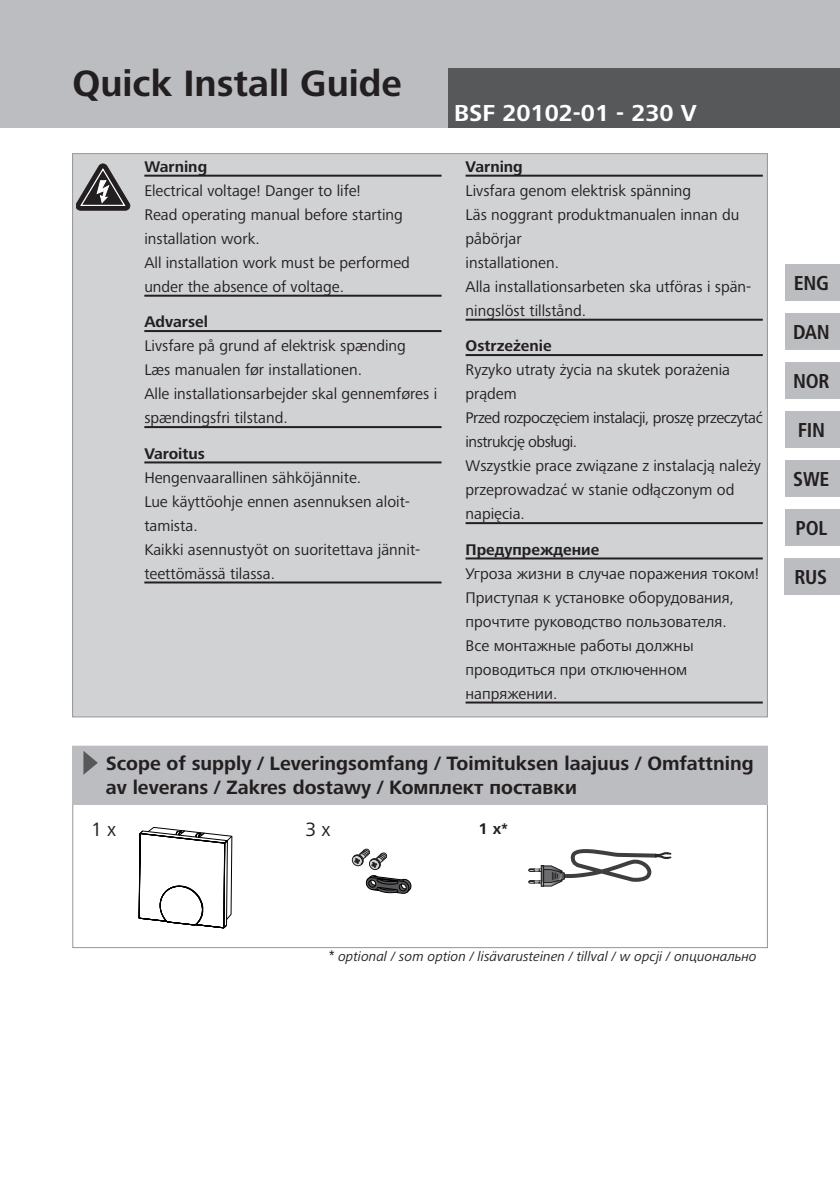
<style>
.page{position:relative;width:840px;height:1191px;background:#fff}
.page>*{position:absolute;margin:0;border:0;box-sizing:border-box;transform-origin:0 0}
.Titel{font:700 38px "Frutiger Next LTW1 G";color:#231f20}
.t1{font:700 24px "Frutiger Next LTW1 G";color:#fff}
.ENG_Themenüberschrif{font:700 20px/24px "Frutiger Next LTW1 G";color:#231f20}
.t2{font:700 condensed 20px "Frutiger LT Com";letter-spacing:-.01em;color:#231f20}
.DE_Fließtext{font:20px "Frutiger Next LTW1 G";color:#231f20}
.PL_Gefahrentext{font:16px/24px "Frutiger Next LTW1 G";color:#231f20}
.ENG_Gefahrentext{font:16px/24px "Frutiger Next LTW1 G";color:#231f20}
.RUS_Fließtext_Kopie{font:16px/24px "Frutiger Next LTW1 G";color:#231f20}
.SW_Fließtext{font:16px/24px "Frutiger Next LTW1 G";color:#231f20}
.FI_Fließtext{font:16px/24px "Frutiger Next LTW1 G";color:#231f20}
.DAN_Fließtext{font:16px/24px "Frutiger Next LTW1 G";color:#231f20}
.DAN_Gefahrentext{font:16px/24px "Frutiger Next LTW1 G";color:#231f20}
.RUS_Gefahrentext{font:16px/24px "Frutiger Next LTW1 G";color:#231f20}
.SW_Gefahrentext{font:16px/24px "Frutiger Next LTW1 G";color:#231f20}
.FI_Gefahrentext{font:16px/24px "Frutiger Next LTW1 G";color:#231f20}
.PL_Fließtext{font:16px/24px "Frutiger Next LTW1 G";color:#231f20}
.ENG_Fließtext{font:16px "Frutiger Next LTW1 G";color:#231f20}
.RUS_Gefahr_Kopie{font:700 16px "Frutiger Next LTW1 G";color:#231f20}
.PL_Gefahr{font:700 16px "Frutiger Next LTW1 G";color:#231f20}
.DAN_Gefahr{font:700 16px "Frutiger Next LTW1 G";color:#231f20}
.FI_Gefahr{font:700 16px "Frutiger Next LTW1 G";color:#231f20}
.ENG_Gefahr{font:700 16px "Frutiger Next LTW1 G";color:#231f20}
.SW_Gefahr{font:700 16px "Frutiger Next LTW1 G";color:#231f20}
.ENG_Fließtext-2{font:700 16px "Frutiger Next LTW1 G";color:#231f20}
.ENG_Fließtext-3{font:italic 14px "Frutiger Next LTW1 G";color:#231f20}
.s1{font-size:16px}
</style>
<div class="page">
<div style="left:784px;top:264px;width:55px;height:37px;background:#bcbdc0"></div>
<div style="left:784px;top:362px;width:55px;height:37px;background:#bcbdc0"></div>
<div style="left:784px;top:313px;width:55px;height:37px;background:#bcbdc0"></div>
<div style="left:784px;top:411px;width:55px;height:37px;background:#bcbdc0"></div>
<div style="left:784px;top:460px;width:55px;height:37px;background:#bcbdc0"></div>
<div style="left:784px;top:509px;width:55px;height:36px;background:#bcbdc0"></div>
<div style="left:783px;top:558px;width:56px;height:36px;background:#bcbdc0"></div>
<div style="left:72px;top:153px;width:695px;height:564px;background:#d1d2d4;border:1px solid #939598"></div>
<div style="left:0;top:0;width:839px;height:128px;background:#bcbdc0"></div>
<div style="left:448px;top:68px;width:391px;height:60px;background:#57585a"></div>
<hr style="left:144px;top:175px;width:297px;height:2px;background:#231f20">
<hr style="left:144px;top:295px;width:297px;height:2px;background:#231f20">
<hr style="left:144px;top:330px;width:297px;height:2px;background:#231f20">
<hr style="left:144px;top:426px;width:297px;height:2px;background:#231f20">
<hr style="left:144px;top:461px;width:297px;height:2px;background:#231f20">
<hr style="left:144px;top:581px;width:297px;height:2px;background:#231f20">
<hr style="left:465px;top:175px;width:297px;height:2px;background:#231f20">
<hr style="left:465px;top:319px;width:297px;height:2px;background:#231f20">
<hr style="left:465px;top:354px;width:297px;height:2px;background:#231f20">
<hr style="left:465px;top:522px;width:297px;height:2px;background:#231f20">
<hr style="left:465px;top:557px;width:297px;height:2px;background:#231f20">
<hr style="left:465px;top:701px;width:297px;height:2px;background:#231f20">
<svg style="left:76px;top:163px;width:54px;height:48px"></svg>
<div style="left:72px;top:746px;width:695px;height:58px;background:#bcbdc0"></div>
<svg style="left:83px;top:751px;width:15px;height:24px"></svg>
<svg style="left:131px;top:153px;width:74px;height:796px"></svg>
<svg style="left:139px;top:793px;width:93px;height:156px"></svg>
<svg style="left:351px;top:848px;width:60px;height:45px"></svg>
<svg style="left:528px;top:849px;width:142px;height:37px"></svg>
<p class="Titel" style="left:72px;top:61px;width:331px">Quick Install Guide</p>
<p class="ENG_Gefahr" style="left:144px;top:157px;width:64px">Warning</p>
<p class="ENG_Fließtext" style="left:144px;top:181px;width:218px">Electrical voltage! Danger to life!</p>
<p class="ENG_Gefahrentext" style="left:144px;top:203px;width:267px">Read operating manual before starting installation work.<br>All installation work must be performed under the absence of voltage.</p>
<p class="DAN_Gefahr" style="left:144px;top:313px;width:65px">Advarsel</p>
<p class="DAN_Fließtext" style="left:144px;top:334px;width:263px">Livsfare på grund af elektrisk spænding<br>Læs manualen før installationen.</p>
<p class="DAN_Gefahrentext" style="left:144px;top:382px;width:294px">Alle installationsarbejder skal gennemføres i spændingsfri tilstand.</p>
<p class="FI_Gefahr" style="left:144px;top:444px;width:62px">Varoitus</p>
<p class="FI_Fließtext" style="left:144px;top:466px;width:267px">Hengenvaarallinen sähköjännite.<br>Lue käyttöohje ennen asennuksen aloit&shy;tamista.</p>
<p class="FI_Gefahrentext" style="left:144px;top:538px;width:277px">Kaikki asennustyöt on suoritettava jännit&shy;teettömässä tilassa.</p>
<p class="t1" style="left:454px;top:99px;width:244px">BSF 20102-01 - 230 V</p>
<p class="SW_Gefahr" style="left:465px;top:157px;width:59px">Varning</p>
<p class="SW_Fließtext" style="left:465px;top:179px;width:275px">Livsfara genom elektrisk spänning<br>Läs noggrant produktmanualen innan du påbörjar<br>installationen.</p>
<p class="SW_Gefahrentext" style="left:465px;top:275px;width:287px">Alla installationsarbeten ska utföras i spän&shy;ningslöst tillstånd.</p>
<p class="PL_Gefahr" style="left:465px;top:337px;width:87px">Ostrzeżenie</p>
<p class="PL_Fließtext" style="left:465px;top:358px;width:266px">Ryzyko utraty życia na skutek porażenia prądem</p>
<p class="PL_Gefahrentext" style="left:465px;top:406px;width:298px">Przed rozpoczęciem instalacji, proszę przeczytać instrukcję obsługi.<br>Wszystkie prace związane z instalacją należy przeprowadzać w stanie odłączonym od napięcia.</p>
<p class="RUS_Gefahr_Kopie" style="left:465px;top:540px;width:135px">Предупреждение</p>
<p class="RUS_Fließtext_Kopie" style="left:465px;top:562px;width:295px">Угроза жизни в случае поражения током!<br>Приступая к установке оборудования, прочтите руководство пользователя.</p>
<p class="RUS_Gefahrentext" style="left:465px;top:634px;width:229px">Все монтажные работы должны проводиться при отключенном напряжении.</p>
<p class="ENG_Themenüberschrif" style="left:106px;top:752px;width:649px">Scope of supply / Leveringsomfang / Toimituksen laajuus / Omfattning av leverans / Zakres dostawy / Комплект поставки</p>
<p class="DE_Fließtext" style="left:91px;top:818px;width:27px">1 x</p>
<p class="ENG_Fließtext-2" style="left:478px;top:819px;width:31px">1 x*</p>
<p class="DE_Fließtext" style="left:305px;top:818px;width:27px">3 x</p>
<p class="t2" style="left:793px;top:271px;width:37px">ENG</p>
<p class="t2" style="left:792px;top:320px;width:38px">DAN</p>
<p class="t2" style="left:792px;top:369px;width:38px">NOR</p>
<p class="t2" style="left:797px;top:418px;width:29px">FIN</p>
<p class="t2" style="left:792px;top:466px;width:38px">SWE</p>
<p class="t2" style="left:795px;top:515px;width:33px">POL</p>
<p class="t2" style="left:794px;top:564px;width:34px">RUS</p>
<p class="ENG_Fließtext-3" style="left:328px;top:948px;width:430px"><span class="s1">*</span> optional / som option / lisävarusteinen / tillval / w opcji / опционально</p>
</div>
